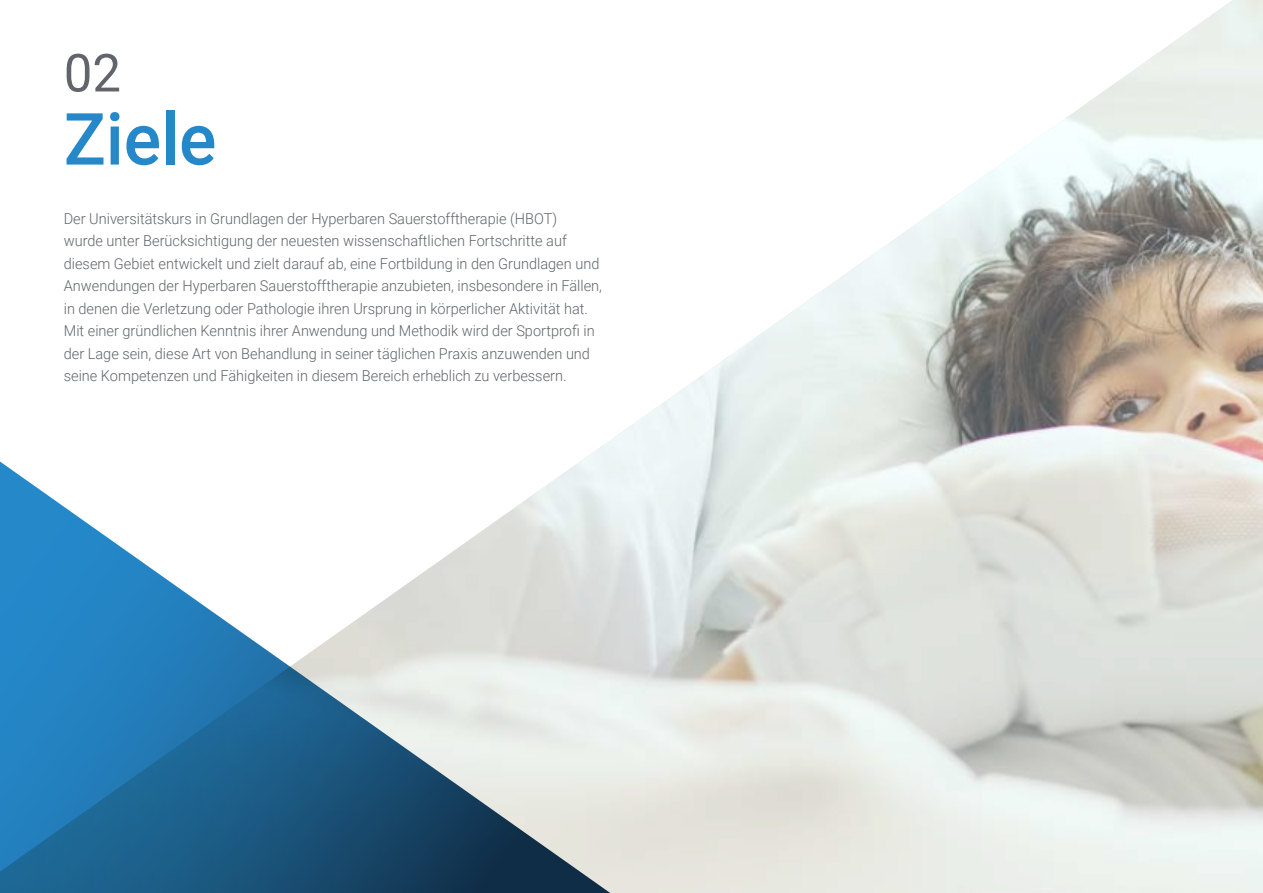
<style>
.page{position:relative;width:1263px;height:893px;background:#fff}
.page>*{position:absolute;margin:0;border:0;box-sizing:border-box;transform-origin:0 0}
.t1{font:500 72px "Roboto";color:#2488c9}
.t2{font:52.5px "Roboto";color:#61646a}
.t3{font:300 15px/22.5px "Roboto";color:#61646a}
</style>
<div class="page">
<img style="left:602px;top:0;width:661px;height:893px">
<svg style="left:0;top:446px;width:640px;height:447px"></svg>
<h2 class="t2" style="left:64px;top:36px;width:59px">02</h2>
<h1 class="t1" style="left:64px;top:89px;width:154px">Ziele</h1>
<p class="t3" style="left:64px;top:207px;width:540px">Der Universitätskurs in Grundlagen der Hyperbaren Sauerstofftherapie (HBOT)<br>wurde unter Berücksichtigung der neuesten wissenschaftlichen Fortschritte auf diesem Gebiet entwickelt und zielt darauf ab, eine Fortbildung in den Grundlagen und Anwendungen der Hyperbaren Sauerstofftherapie anzubieten, insbesondere in Fällen, in denen die Verletzung oder Pathologie ihren Ursprung in körperlicher Aktivität hat.<br>Mit einer gründlichen Kenntnis ihrer Anwendung und Methodik wird der Sportprofi in der Lage sein, diese Art von Behandlung in seiner täglichen Praxis anzuwenden und seine Kompetenzen und Fähigkeiten in diesem Bereich erheblich zu verbessern.</p>
</div>
